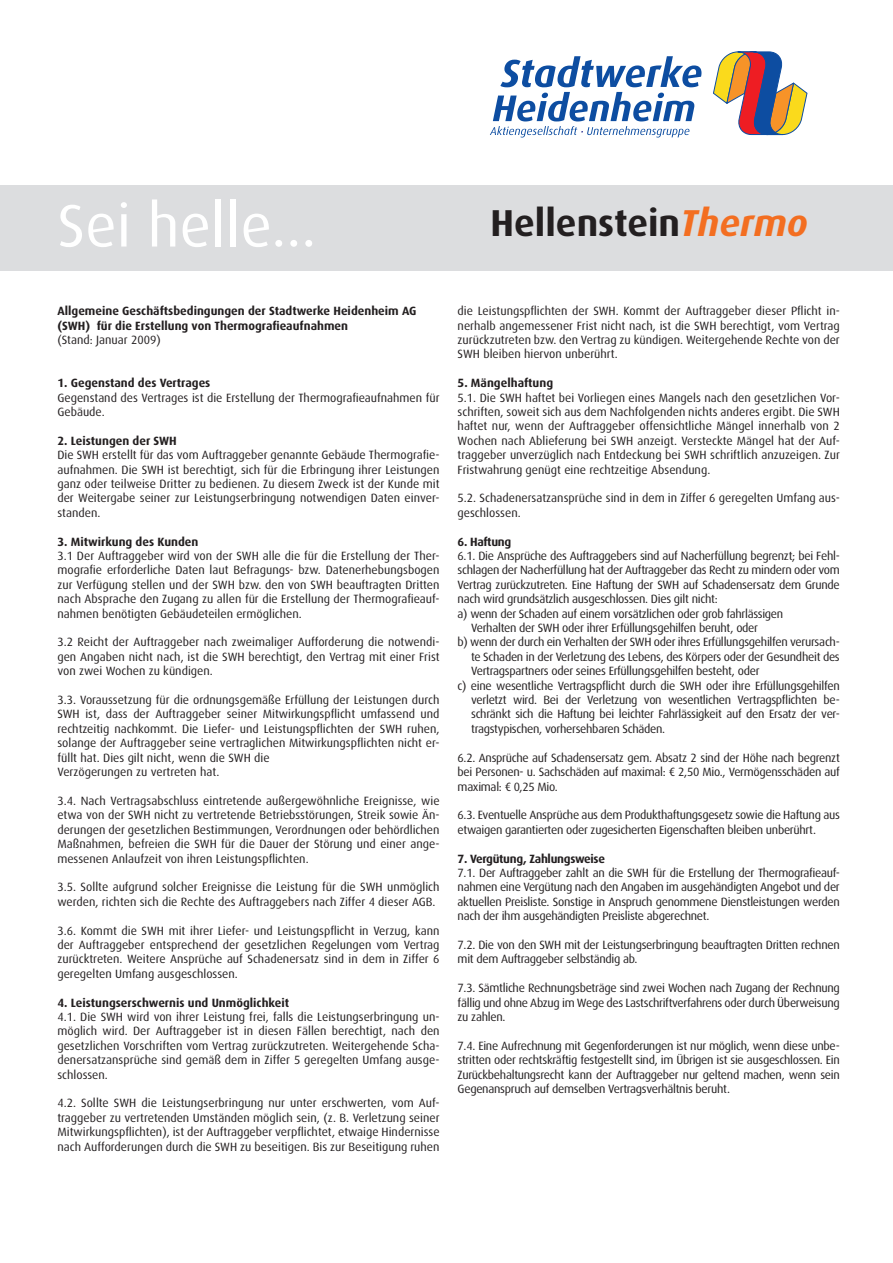
<style>
.page{position:relative;width:893px;height:1263px;background:#fff}
.page>*{position:absolute;margin:0;border:0;box-sizing:border-box;transform-origin:0 0}
.t1{font:60px "Dax";color:#fff}
.t2{font:700 37.5px "Dax";color:#231f20}
.t3{font:12px/14.4px "Dax";letter-spacing:-.025em;color:#231f20;text-align:justify}
.t4{font:12px/14.4px "Dax";color:#231f20}
.t5{font:700 12px/14.4px "Dax";color:#231f20}
.t6{font:700 12px "Dax";letter-spacing:-.025em;color:#231f20}
.s1{font-style:italic;color:#f36e21}
</style>
<div class="page">
<svg style="left:490px;top:56px;width:211px;height:82px"></svg>
<svg style="left:713px;top:51px;width:95px;height:84px"></svg>
<div style="left:0;top:186px;width:893px;height:85px;background:#dcdddf"></div>
<h1 class="t1" style="left:57px;top:191px;width:260px">Sei helle...</h1>
<h2 class="t2" style="left:490px;top:201px;width:319px">Hellenstein<span class="s1">Thermo</span></h2>
<p class="t5" style="left:57px;top:304px;width:361px">Allgemeine Geschäftsbedingungen der Stadtwerke Heidenheim AG (SWH) für die Erstellung von Thermografieaufnahmen</p>
<p class="t4" style="left:57px;top:333px;width:105px">(Stand: Januar 2009)</p>
<p class="t5" style="left:57px;top:376px;width:154px">1. Gegenstand des Vertrages</p>
<p class="t4" style="left:57px;top:390px;width:384px">Gegenstand des Vertrages ist die Erstellung der Thermografieaufnahmen für<br>Gebäude.</p>
<p class="t5" style="left:57px;top:434px;width:121px">2. Leistungen der SWH</p>
<p class="t3" style="left:57px;top:448px;width:384px">Die SWH erstellt für das vom Auftraggeber genannte Gebäude Thermografie&shy;aufnahmen. Die SWH ist berechtigt, sich für die Erbringung ihrer Leistungen ganz oder teilweise Dritter zu bedienen. Zu diesem Zweck ist der Kunde mit der Weitergabe seiner zur Leistungserbringung notwendigen Daten einver&shy;standen.</p>
<p class="t5" style="left:57px;top:534px;width:143px">3. Mitwirkung des Kunden</p>
<p class="t3" style="left:57px;top:549px;width:384px">3.1 Der Auftraggeber wird von der SWH alle die für die Erstellung der Ther&shy;mografie erforderliche Daten laut Befragungs- bzw. Datenerhebungsbogen zur Verfügung stellen und der SWH bzw. den von SWH beauftragten Dritten nach Absprache den Zugang zu allen für die Erstellung der Thermografieauf&shy;nahmen benötigten Gebäudeteilen ermöglichen.</p>
<p class="t3" style="left:57px;top:635px;width:384px">3.2 Reicht der Auftraggeber nach zweimaliger Aufforderung die notwendi&shy;gen Angaben nicht nach, ist die SWH berechtigt, den Vertrag mit einer Frist von zwei Wochen zu kündigen.</p>
<p class="t4" style="left:57px;top:693px;width:384px">3.3. Voraussetzung für die ordnungsgemäße Erfüllung der Leistungen durch SWH ist, dass der Auftraggeber seiner Mitwirkungspflicht umfassend und rechtzeitig nachkommt. Die Liefer- und Leistungspflichten der SWH ruhen, solange der Auftraggeber seine vertraglichen Mitwirkungspflichten nicht er&shy;füllt hat. Dies gilt nicht, wenn die SWH die<br>Verzögerungen zu vertreten hat.</p>
<p class="t3" style="left:57px;top:794px;width:384px">3.4. Nach Vertragsabschluss eintretende außergewöhnliche Ereignisse, wie etwa von der SWH nicht zu vertretende Betriebsstörungen, Streik sowie Än&shy;derungen der gesetzlichen Bestimmungen, Verordnungen oder behördlichen Maßnahmen, befreien die SWH für die Dauer der Störung und einer ange&shy;messenen Anlaufzeit von ihren Leistungspflichten.</p>
<p class="t4" style="left:57px;top:880px;width:384px">3.5. Sollte aufgrund solcher Ereignisse die Leistung für die SWH unmöglich werden, richten sich die Rechte des Auftraggebers nach Ziffer 4 dieser AGB.</p>
<p class="t3" style="left:57px;top:923px;width:384px">3.6. Kommt die SWH mit ihrer Liefer- und Leistungspflicht in Verzug, kann der Auftraggeber entsprechend der gesetzlichen Regelungen vom Vertrag zurücktreten. Weitere Ansprüche auf Schadenersatz sind in dem in Ziffer 6 geregelten Umfang ausgeschlossen.</p>
<p class="t5" style="left:57px;top:995px;width:233px">4. Leistungserschwernis und Unmöglichkeit</p>
<p class="t3" style="left:57px;top:1010px;width:384px">4.1. Die SWH wird von ihrer Leistung frei, falls die Leistungserbringung un&shy;möglich wird. Der Auftraggeber ist in diesen Fällen berechtigt, nach den gesetzlichen Vorschriften vom Vertrag zurückzutreten. Weitergehende Scha&shy;denersatzansprüche sind gemäß dem in Ziffer 5 geregelten Umfang ausge&shy;schlossen.</p>
<p class="t3" style="left:57px;top:1096px;width:384px">4.2. Sollte SWH die Leistungserbringung nur unter erschwerten, vom Auf&shy;traggeber zu vertretenden Umständen möglich sein, (z. B. Verletzung seiner Mitwirkungspflichten), ist der Auftraggeber verpflichtet, etwaige Hindernisse nach Aufforderungen durch die SWH zu beseitigen. Bis zur Beseitigung ruhen</p>
<p class="t3" style="left:458px;top:304px;width:384px">die Leistungspflichten der SWH. Kommt der Auftraggeber dieser Pflicht in&shy;nerhalb angemessener Frist nicht nach, ist die SWH berechtigt, vom Vertrag zurückzutreten bzw. den Vertrag zu kündigen. Weitergehende Rechte von der SWH bleiben hiervon unberührt.</p>
<p class="t5" style="left:458px;top:376px;width:97px">5. Mängelhaftung</p>
<p class="t3" style="left:458px;top:390px;width:384px">5.1. Die SWH haftet bei Vorliegen eines Mangels nach den gesetzlichen Vor&shy;schriften, soweit sich aus dem Nachfolgenden nichts anderes ergibt. Die SWH haftet nur, wenn der Auftraggeber offensichtliche Mängel innerhalb von 2<br>Wochen nach Ablieferung bei SWH anzeigt. Versteckte Mängel hat der Auf&shy;traggeber unverzüglich nach Entdeckung bei SWH schriftlich anzuzeigen. Zur Fristwahrung genügt eine rechtzeitige Absendung.</p>
<p class="t4" style="left:458px;top:491px;width:384px">5.2. Schadenersatzansprüche sind in dem in Ziffer 6 geregelten Umfang aus&shy;geschlossen.</p>
<p class="t6" style="left:458px;top:535px;width:55px">6. Haftung</p>
<p class="t3" style="left:458px;top:549px;width:384px">6.1. Die Ansprüche des Auftraggebers sind auf Nacherfüllung begrenzt; bei Fehl-</p>
<p class="t3" style="left:458px;top:563px;width:384px">schlagen der Nacherfüllung hat der Auftraggeber das Recht zu mindern oder vom</p>
<p class="t3" style="left:458px;top:578px;width:384px">Vertrag zurückzutreten. Eine Haftung der SWH auf Schadensersatz dem Grunde</p>
<p class="t3" style="left:458px;top:592px;width:262px">nach wird grundsätzlich ausgeschlossen. Dies gilt nicht:</p>
<p class="t3" style="left:458px;top:606px;width:327px">a) wenn der Schaden auf einem vorsätzlichen oder grob fahrlässigen</p>
<p class="t3" style="left:471px;top:621px;width:288px">Verhalten der SWH oder ihrer Erfüllungsgehilfen beruht, oder</p>
<p class="t3" style="left:458px;top:635px;width:384px">b) wenn der durch ein Verhalten der SWH oder ihres Erfüllungsgehilfen verursach-</p>
<p class="t3" style="left:471px;top:650px;width:370px">te Schaden in der Verletzung des Lebens, des Körpers oder der Gesundheit des</p>
<p class="t3" style="left:471px;top:664px;width:290px">Vertragspartners oder seines Erfüllungsgehilfen besteht, oder</p>
<p class="t3" style="left:458px;top:678px;width:384px">c) eine wesentliche Vertragspflicht durch die SWH oder ihre Erfüllungsgehilfen</p>
<p class="t3" style="left:471px;top:693px;width:370px">verletzt wird. Bei der Verletzung von wesentlichen Vertragspflichten be-</p>
<p class="t3" style="left:471px;top:707px;width:370px">schränkt sich die Haftung bei leichter Fahrlässigkeit auf den Ersatz der ver-</p>
<p class="t3" style="left:471px;top:722px;width:196px">tragstypischen, vorhersehbaren Schäden.</p>
<p class="t3" style="left:458px;top:750px;width:384px">6.2. Ansprüche auf Schadensersatz gem. Absatz 2 sind der Höhe nach begrenzt bei Personen- u. Sachschäden auf maximal: € 2,50 Mio., Vermögensschäden auf maximal: € 0,25 Mio.</p>
<p class="t3" style="left:458px;top:808px;width:384px">6.3. Eventuelle Ansprüche aus dem Produkthaftungsgesetz sowie die Haftung aus etwaigen garantierten oder zugesicherten Eigenschaften bleiben unberührt.</p>
<p class="t6" style="left:458px;top:851px;width:149px">7. Vergütung, Zahlungsweise</p>
<p class="t3" style="left:458px;top:866px;width:384px">7.1. Der Auftraggeber zahlt an die SWH für die Erstellung der Thermografieauf&shy;nahmen eine Vergütung nach den Angaben im ausgehändigten Angebot und der aktuellen Preisliste. Sonstige in Anspruch genommene Dienstleistungen werden nach der ihm ausgehändigten Preisliste abgerechnet.</p>
<p class="t3" style="left:458px;top:938px;width:384px">7.2. Die von den SWH mit der Leistungserbringung beauftragten Dritten rechnen mit dem Auftraggeber selbständig ab.</p>
<p class="t3" style="left:458px;top:981px;width:384px">7.3. Sämtliche Rechnungsbeträge sind zwei Wochen nach Zugang der Rechnung fällig und ohne Abzug im Wege des Lastschriftverfahrens oder durch Überweisung zu zahlen.</p>
<p class="t3" style="left:458px;top:1038px;width:384px">7.4. Eine Aufrechnung mit Gegenforderungen ist nur möglich, wenn diese unbe&shy;stritten oder rechtskräftig festgestellt sind, im Übrigen ist sie ausgeschlossen. Ein Zurückbehaltungsrecht kann der Auftraggeber nur geltend machen, wenn sein Gegenanspruch auf demselben Vertragsverhältnis beruht.</p>
</div>
